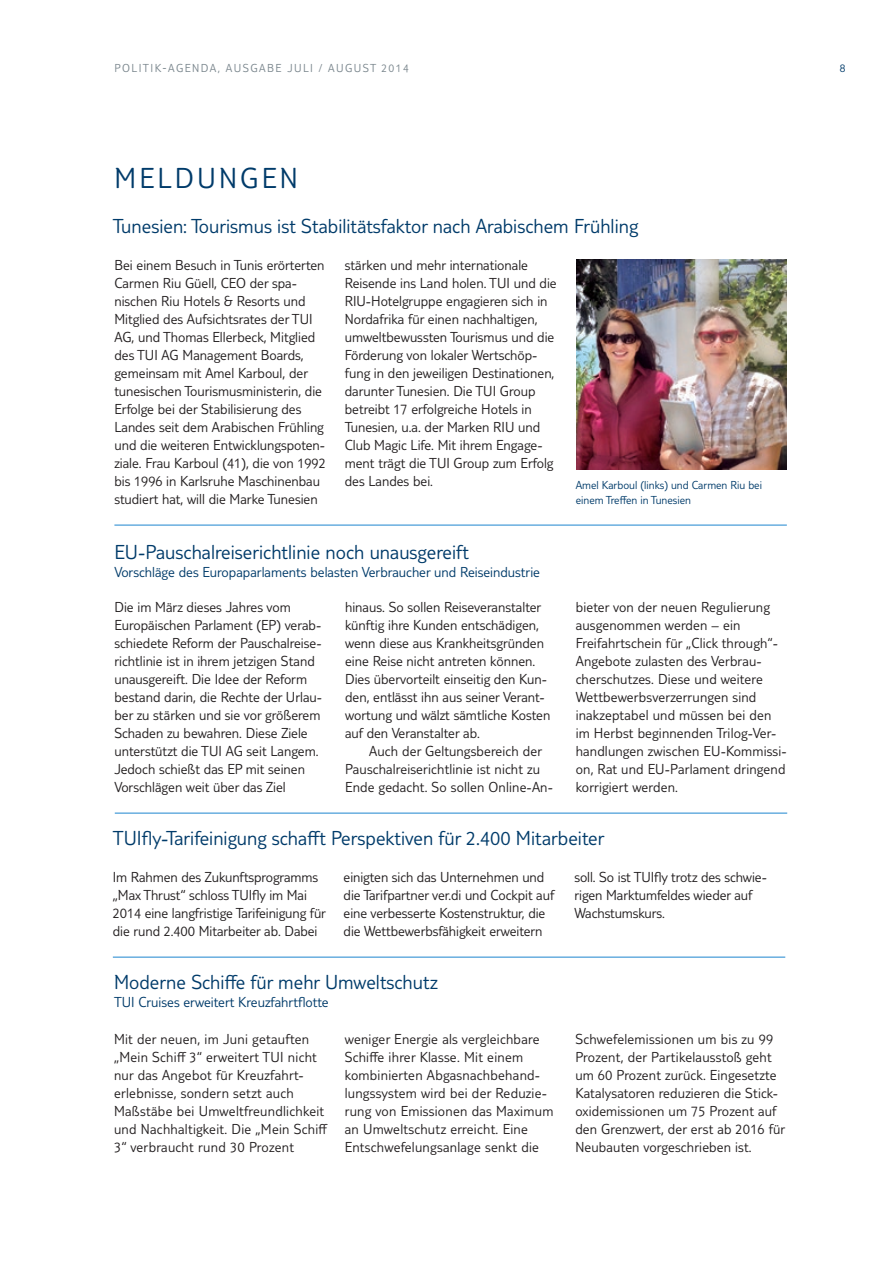
<style>
.page{position:relative;width:893px;height:1263px;background:#fff}
.page>*{position:absolute;margin:0;border:0;box-sizing:border-box;transform-origin:0 0}
.t1{font:300 30px "TUI Type";letter-spacing:.105em;color:#003b6a}
.t2{font:300 21px "TUI Type";color:#003b6a}
.t3{font:300 15px/18px "TUI Type";color:#231f20}
.t4{font:300 15px "TUI Type";color:#003b6a}
.t5{font:300 12px/15px "TUI Type";color:#003b6a}
.t6{font:300 12px "TUI Type";letter-spacing:.12em;color:#7a868d}
</style>
<div class="page">
<hr style="left:114px;top:524px;width:673px;height:2px;background:#68aedf">
<hr style="left:115px;top:812px;width:672px;height:2px;background:#68aedf">
<hr style="left:113px;top:956px;width:672px;height:2px;background:#68aedf">
<img style="left:576px;top:259px;width:211px;height:211px">
<p class="t6" style="left:114px;top:61px;width:231px">Politik-Agenda, Ausgabe JUL i / AUGUST</p>
<p class="t6" style="left:381px;top:61px;width:29px">2014</p>
<h1 class="t1" style="left:114px;top:161px;width:185px">Meldungen</h1>
<h2 class="t2" style="left:113px;top:214px;width:527px">Tunesien: Tourismus ist Stabilitätsfaktor nach Arabischem Frühling</h2>
<p class="t3" style="left:114px;top:256px;width:213px">Bei einem Besuch in Tunis erörterten Carmen Riu Güell, CEO der spa&shy;nischen Riu Hotels &amp; Resorts und Mitglied des Aufsichtsrates der TUI<br>AG, und Thomas Ellerbeck, Mitglied des TUI AG Management Boards, gemeinsam mit Amel Karboul, der tunesischen Tourismusministerin, die Erfolge bei der Stabilisierung des Landes seit dem Arabischen Frühling und die weiteren Entwicklungspoten&shy;ziale. Frau Karboul (41), die von 1992 bis 1996 in Karlsruhe Maschinenbau studiert hat, will die Marke Tunesien</p>
<p class="t3" style="left:345px;top:256px;width:213px">stärken und mehr internationale Reisende ins Land holen. TUI und die RIU-Hotelgruppe engagieren sich in Nordafrika für einen nachhaltigen, umweltbewussten Tourismus und die Förderung von lokaler Wertschöp&shy;fung in den jeweiligen Destinationen, darunter Tunesien. Die TUI Group betreibt 17 erfolgreiche Hotels in Tunesien, u.a. der Marken RIU und Club Magic Life. Mit ihrem Engage&shy;ment trägt die TUI Group zum Erfolg des Landes bei.</p>
<h2 class="t2" style="left:114px;top:540px;width:356px">EU-Pauschalreiserichtlinie noch unausgereift</h2>
<p class="t4" style="left:114px;top:563px;width:427px">Vorschläge des Europaparlaments belasten Verbraucher und Reiseindustrie</p>
<p class="t3" style="left:114px;top:598px;width:209px">Die im März dieses Jahres vom Europäischen Parlament (EP) verab&shy;schiedete Reform der Pauschalreise&shy;richtlinie ist in ihrem jetzigen Stand unausgereift. Die I dee der Reform bestand darin, die Rechte der Urlau&shy;ber zu stärken und sie vor größerem Schaden zu bewahren. Diese Ziele unterstützt die TUI AG seit Langem.<br>Jedoch schießt das EP mit seinen Vorschlägen weit über das Ziel</p>
<p class="t3" style="left:345px;top:598px;width:207px">hinaus. So sollen Reiseveranstalter künftig ihre Kunden entschädigen, wenn diese aus Krankheitsgründen eine Reise nicht antreten können.<br>Dies übervorteilt einseitig den Kun&shy;den, entlässt ihn aus seiner Verant&shy;wortung und wälzt sämtliche Kosten auf den Veranstalter ab.</p>
<p class="t3" style="left:345px;top:742px;width:209px;text-indent:24px">Auch der Geltungsbereich der<br>Pauschalreiserichtlinie ist nicht zu<br>Ende gedacht. So sollen Online-An-</p>
<p class="t5" style="left:576px;top:477px;width:188px">Amel Karboul (links) und Carmen Riu bei einem Treffen in Tunesien</p>
<p class="t3" style="left:576px;top:598px;width:212px">bieter von der neuen Regulierung ausgenommen werden – ein<br>Freifahrtschein für „Click through“-<br>Angebote zulasten des Verbrau&shy;cherschutzes. Diese und weitere<br>Wettbewerbsverzerrungen sind inakzeptabel und müssen bei den im Herbst beginnenden Trilog-Ver&shy;handlungen zwischen EU-Kommissi&shy;on, Rat und EU-Parlament dringend korrigiert werden.</p>
<h2 class="t2" style="left:113px;top:826px;width:493px">TUIfly-Tarifeinigung schafft Perspektiven für 2.400 Mitarbeiter</h2>
<p class="t3" style="left:113px;top:868px;width:215px">I m Rahmen des Zukunftsprogramms „Max Thrust“ schloss TUIfly im Mai 2014 eine langfristige Tarifeinigung für die rund 2.400 Mitarbeiter ab. Dabei</p>
<p class="t3" style="left:344px;top:868px;width:212px">einigten sich das Unternehmen und die Tarifpartner ver.di und Cockpit auf eine verbesserte Kostenstruktur, die die Wettbewerbsfähigkeit erweitern</p>
<p class="t3" style="left:574px;top:868px;width:194px">soll. So ist TUIfly trotz des schwie&shy;rigen Marktumfeldes wieder auf<br>Wachstumskurs.</p>
<h2 class="t2" style="left:114px;top:970px;width:325px">Moderne Schiffe für mehr Umweltschutz</h2>
<p class="t4" style="left:114px;top:994px;width:216px">TUI Cruises erweitert Kreuzfahrtflotte</p>
<p class="t3" style="left:114px;top:1030px;width:197px">Mit der neuen, im Juni getauften „Mein Schiff 3“ erweitert TUI</p>
<p class="t3" style="left:345px;top:1030px;width:210px">weniger Energie als vergleichbare Schiffe ihrer Klasse. Mit einem kombinierten Abgasnachbehand&shy;lungssystem wird bei der Reduzie&shy;rung von Emissionen das Maximum an Umweltschutz erreicht. Eine Entschwefelungsanlage senkt die</p>
<p class="t3" style="left:575px;top:1030px;width:212px">Schwefelemissionen um bis zu 99<br>Prozent, der Partikelausstoß geht um 60 Prozent zurück. Eingesetzte Katalysatoren reduzieren die Stick&shy;oxidemissionen um 75 Prozent auf den Grenzwert, der erst ab 2016 für Neubauten vorgeschrieben ist.</p>
<p class="t3" style="left:114px;top:1048px;width:215px;text-indent:174px">nicht nur das Angebot für Kreuzfahrt&shy;erlebnisse, sondern setzt auch<br>Maßstäbe bei Umweltfreundlichkeit und Nachhaltigkeit. Die „Mein Schiff<br>3“ verbraucht rund 30 Prozent</p>
<p class="t5" style="left:840px;top:60px;width:7px">8</p>
</div>
